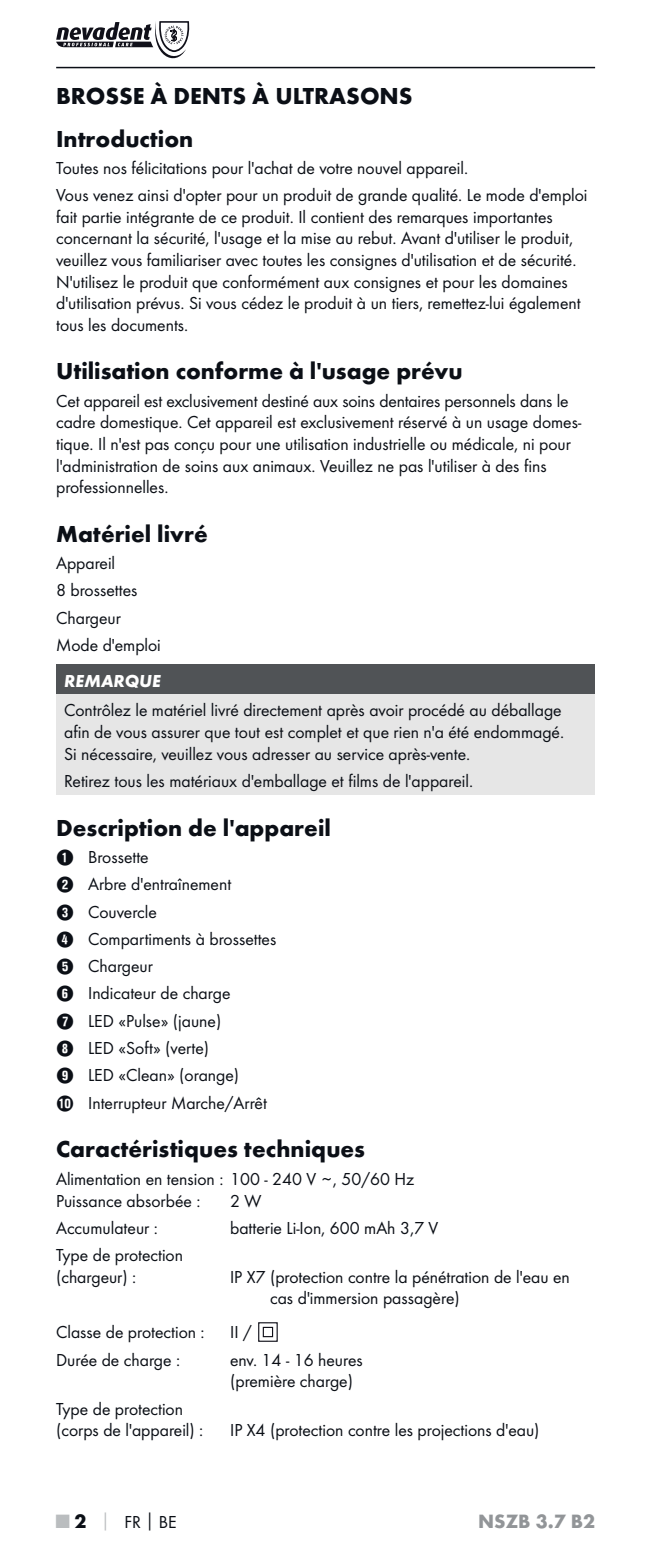
<style>
.page{position:relative;width:651px;height:1560px;background:#fff}
.page>*{position:absolute;margin:0;border:0;box-sizing:border-box;transform-origin:0 0}
.t1{font:700 24px/43px "Futura";color:#0b0f16}
.t2{font:700 20px "Futura";color:#929598}
.t3{font:18px/21.6px "Futura Boo";color:#0b0f16}
.t4{font:italic 700 18px "Futura";color:#fff}
.s1{font-family:"Futura";font-weight:700;font-size:20px;color:#babdbf}
.s2{font-family:"Futura";font-weight:700;font-size:20px}
.s3{font-family:"Futura";font-weight:700;color:#babdbf}
.s4{font-family:"Futura";font-weight:700}
</style>
<div class="page">
<hr style="left:56px;top:67px;width:539px;height:1px;background:#0b0f16">
<svg style="left:56px;top:21px;width:133px;height:37px"></svg>
<div style="left:56px;top:664px;width:539px;height:31px;background:#505356"></div>
<div style="left:56px;top:695px;width:539px;height:100px;background:#e6e6e6"></div>
<svg style="left:258px;top:1322px;width:20px;height:20px"></svg>
<h1 class="t1" style="left:56px;top:76px;width:358px">BROSSE À DENTS À ULTRASONS<br>Introduction</h1>
<p class="t3" style="left:56px;top:155px;width:533px;line-height:27.2px">Toutes nos félicitations pour l'achat de votre nouvel appareil.<br>Vous venez ainsi d'opter pour un produit de grande qualité. Le mode d'emploi</p>
<p class="t3" style="left:56px;top:207px;width:526px">fait partie intégrante de ce produit. Il contient des remarques importantes concernant la sécurité, l'usage et la mise au rebut. Avant d'utiliser le produit, veuillez vous familiariser avec toutes les consignes d'utilisation et de sécurité.<br>N'utilisez le produit que conformément aux consignes et pour les domaines d'utilisation prévus. Si vous cédez le produit à un tiers, remettez-lui également tous les documents.</p>
<h1 class="t1" style="left:56px;top:352px;width:408px">Utilisation conforme à l'usage prévu</h1>
<p class="t3" style="left:56px;top:391px;width:527px">Cet appareil est exclusivement destiné aux soins dentaires personnels dans le cadre domestique. Cet appareil est exclusivement réservé à un usage domes&shy;tique. Il n'est pas conçu pour une utilisation industrielle ou médicale, ni pour l'administration de soins aux animaux. Veuillez ne pas l'utiliser à des fins professionnelles.</p>
<h1 class="t1" style="left:56px;top:514px;width:153px">Matériel livré</h1>
<p class="t3" style="left:56px;top:550px;width:106px;line-height:27.2px">Appareil<br>8 brossettes<br>Chargeur<br>Mode d'emploi</p>
<p class="t4" style="left:64px;top:675px;width:98px">REMARQUE</p>
<p class="t3" style="left:64px;top:700px;width:501px">Contrôlez le matériel livré directement après avoir procédé au déballage afin de vous assurer que tout est complet et que rien n'a été endommagé.<br>Si nécessaire, veuillez vous adresser au service après-vente.</p>
<p class="t3" style="left:64px;top:771px;width:410px">Retirez tous les matériaux d'emballage et films de l'appareil.</p>
<h1 class="t1" style="left:56px;top:808px;width:276px">Description de l'appareil</h1>
<p class="t3" style="left:88px;top:844px;width:190px;line-height:27.2px">Brossette<br>Arbre d'entraînement<br>Couvercle<br>Compartiments à brossettes<br>Chargeur<br>Indicateur de charge<br>LED «Pulse» (jaune)<br>LED «Soft» (verte)<br>LED «Clean» (orange)<br>Interrupteur Marche/Arrêt</p>
<h1 class="t1" style="left:56px;top:1129px;width:310px">Caractéristiques techniques</h1>
<p class="t3" style="left:56px;top:1168px;width:360px">Alimentation en tension : 100 - 240 V ~, 50/60 Hz<br>Puissance absorbée :</p>
<p class="t3" style="left:230px;top:1190px;width:33px">2 W</p>
<p class="t3" style="left:56px;top:1217px;width:103px">Accumulateur :</p>
<p class="t3" style="left:230px;top:1217px;width:210px">batterie Li-Ion, 600 mAh 3,7 V</p>
<p class="t3" style="left:56px;top:1244px;width:128px">Type de protection (chargeur) :</p>
<p class="t3" style="left:270px;top:1266px;width:301px;text-indent:-40px">IP X7 (protection contre la pénétration de l'eau en cas d'immersion passagère)</p>
<p class="t3" style="left:56px;top:1322px;width:150px">Classe de protection :</p>
<p class="t3" style="left:230px;top:1322px;width:23px">II /</p>
<p class="t3" style="left:56px;top:1349px;width:126px">Durée de charge :</p>
<p class="t3" style="left:230px;top:1349px;width:134px">env. 14 - 16 heures (première charge)</p>
<p class="t3" style="left:56px;top:1398px;width:149px">Type de protection (corps de l'appareil) :</p>
<p class="t3" style="left:230px;top:1420px;width:311px">IP X4 (protection contre les projections d'eau)</p>
<p class="t3" style="left:56px;top:1511px;width:122px"><span class="s1">■</span> <span class="s2">2</span> <span class="s3">│</span> FR<span class="s4">│</span>BE</p>
<p class="t2" style="left:478px;top:1512px;width:118px">NSZB 3.7 B2</p>
</div>
